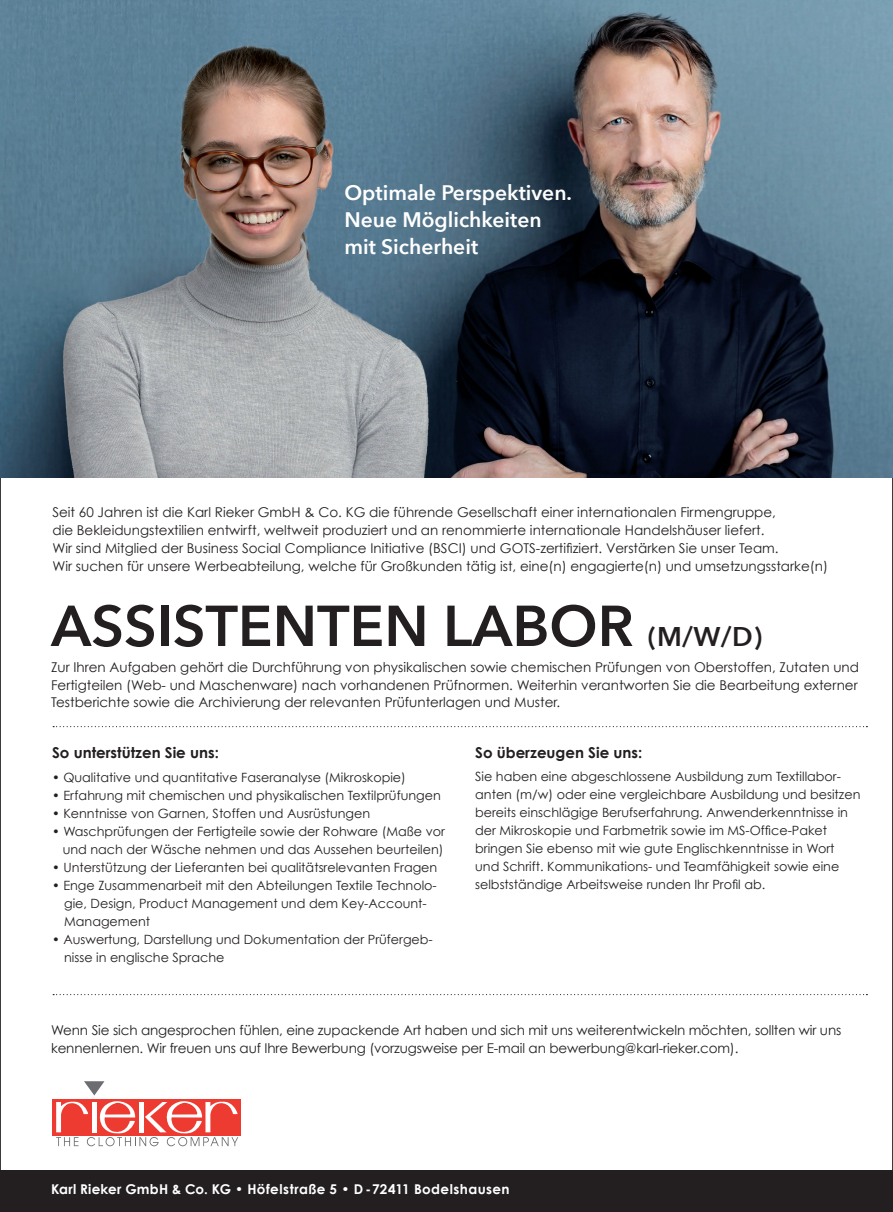
<style>
.page{position:relative;width:893px;height:1212px;background:#fff}
.page>*{position:absolute;margin:0;border:0;box-sizing:border-box;transform-origin:0 0}
.t1{font:600 57px "Avenir Next";color:#231f20}
.t2{font:600 21px/27px "Avenir Next";color:#fff}
.t3{font:700 15px "Century Gothic";color:#231f20}
.t4{font:13.5px/18px "Century Gothic";color:#231f20}
.t5{font:700 13.5px "Century Gothic";letter-spacing:.03em;color:#fff}
.t6{font:12.75px/18px "Century Gothic";color:#231f20}
.s1{font-size:27px}
</style>
<div class="page">
<div style="left:1px;top:1170px;width:892px;height:42px;background:#231f20"></div>
<img style="left:0;top:0;width:893px;height:477px">
<svg style="left:53px;top:726px;width:814px;height:1px"></svg>
<svg style="left:53px;top:994px;width:814px;height:1px"></svg>
<div style="left:52px;top:1099px;width:189px;height:36px;background:#ee3b32"></div>
<svg style="left:84px;top:1081px;width:20px;height:14px"></svg>
<svg style="left:56px;top:1101px;width:182px;height:45px"></svg>
<h2 class="t2" style="left:344px;top:178px;width:229px">Optimale Perspektiven.<br>Neue Möglichkeiten mit Sicherheit</h2>
<p class="t4" style="left:52px;top:503px;width:777px">Seit 60 Jahren ist die Karl Rieker GmbH &amp; Co. KG die führende Gesellschaft einer internationalen Firmengruppe,<br>die Bekleidungstextilien entwirft, weltweit produziert und an renommierte internationale Handelshäuser liefert.<br>Wir sind Mitglied der Business Social Compliance Initiative (BSCI) und GOTS-zertifiziert. Verstärken Sie unser Team.<br>Wir suchen für unsere Werbeabteilung, welche für Großkunden tätig ist, eine(n) engagierte(n) und umsetzungsstarke(n)</p>
<h1 class="t1" style="left:51px;top:577px;width:713px">ASSISTENTEN LABOR <span class="s1">(M/W/D)</span></h1>
<p class="t4" style="left:51px;top:657px;width:809px;text-align:justify">Zur Ihren Aufgaben gehört die Durchführung von physikalischen sowie chemischen Prüfungen von Oberstoffen, Zutaten und Fertigteilen (Web- und Maschenware) nach vorhandenen Prüfnormen. Weiterhin verantworten Sie die Bearbeitung externer Testberichte sowie die Archivierung der relevanten Prüfunterlagen und Muster.</p>
<p class="t3" style="left:52px;top:743px;width:168px">So unterstützen Sie uns:</p>
<p class="t6" style="left:52px;top:768px;width:355px">• Qualitative und quantitative Faseranalyse (Mikroskopie)</p>
<p class="t6" style="left:52px;top:786px;width:390px">• Erfahrung mit chemischen und physikalischen Textilprüfungen</p>
<p class="t6" style="left:52px;top:804px;width:320px">• Kenntnisse von Garnen, Stoffen und Ausrüstungen</p>
<p class="t6" style="left:52px;top:822px;width:394px;text-align:right">• Waschprüfungen der Fertigteile sowie der Rohware (Maße vor und nach der Wäsche nehmen und das Aussehen beurteilen)</p>
<p class="t6" style="left:52px;top:858px;width:387px">• Unterstützung der Lieferanten bei qualitätsrelevanten Fragen</p>
<p class="t6" style="left:64px;top:876px;width:374px;text-indent:-12px">• Enge Zusammenarbeit mit den Abteilungen Textile Technolo&shy;gie, Design, Product Management und dem Key-Account-<br>Management</p>
<p class="t6" style="left:64px;top:930px;width:370px;text-indent:-12px">• Auswertung, Darstellung und Dokumentation der Prüfergeb&shy;nisse in englische Sprache</p>
<p class="t3" style="left:475px;top:743px;width:169px">So überzeugen Sie uns:</p>
<p class="t6" style="left:475px;top:767px;width:387px">Sie haben eine abgeschlossene Ausbildung zum Textillabor&shy;anten (m/w) oder eine vergleichbare Ausbildung und besitzen bereits einschlägige Berufserfahrung. Anwenderkenntnisse in der Mikroskopie und Farbmetrik sowie im MS-Office-Paket bringen Sie ebenso mit wie gute Englischkenntnisse in Wort und Schrift. Kommunikations- und Teamfähigkeit sowie eine selbstständige Arbeitsweise runden Ihr Profil ab.</p>
<p class="t4" style="left:51px;top:1021px;width:792px">Wenn Sie sich angesprochen fühlen, eine zupackende Art haben und sich mit uns weiterentwickeln möchten, sollten wir uns kennenlernen. Wir freuen uns auf Ihre Bewerbung (vorzugsweise per E-mail an bewerbung@karl-rieker.com).</p>
<p class="t5" style="left:51px;top:1181px;width:460px">Karl Rieker GmbH &amp; Co. KG • Höfelstraße 5 • D - 72411 Bodelshausen</p>
</div>
